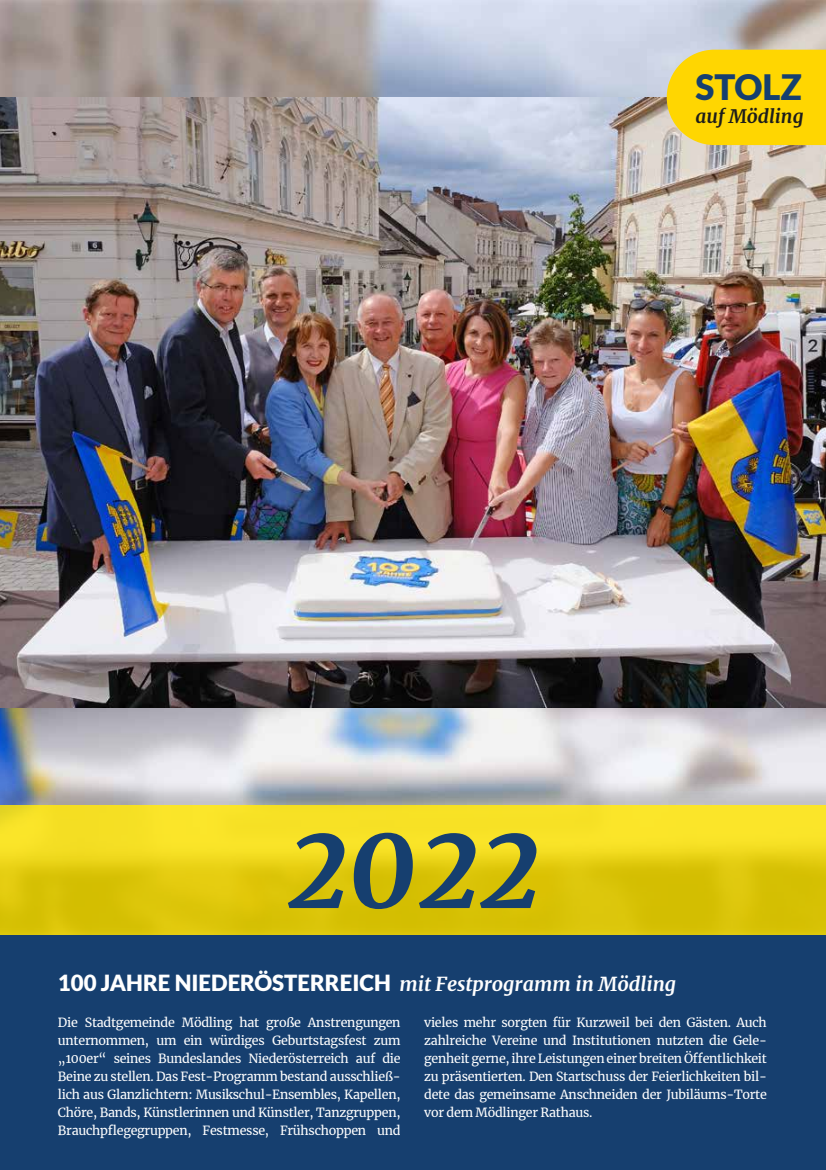
<style>
.page{position:relative;width:826px;height:1170px;background:#fff}
.page>*{position:absolute;margin:0;border:0;box-sizing:border-box;transform-origin:0 0}
.t1{font:italic 900 100px "Merriweather";color:#163f6f}
.t2{font:900 35px "Lato";color:#163f6f}
.t3{font:900 22.25px "Lato";color:#fff}
.t4{font:italic 700 18.75px "Merriweather";color:#1d1d1b}
.t5{font:12.5px/18px "Merriweather";letter-spacing:-.02em;color:#fff;text-align:justify}
.s1{font-family:"Merriweather";font-weight:700;font-style:italic;font-size:19.5px}
</style>
<div class="page">
<img style="left:0;top:0;width:826px;height:780px">
<div style="left:0;top:780px;width:826px;height:156px;background:#1d1d1b;opacity:.26"></div>
<svg style="left:0;top:805px;width:826px;height:130px"></svg>
<div style="left:0;top:935px;width:826px;height:234px;background:#163f6f"></div>
<img style="left:0;top:97px;width:826px;height:611px">
<svg style="left:666px;top:50px;width:160px;height:95px"></svg>
<p class="t2" style="left:695px;top:66px;width:108px">STOLZ</p>
<p class="t4" style="left:695px;top:104px;width:110px">auf Mödling</p>
<p class="t1" style="left:286px;top:801px;width:254px">2022</p>
<p class="t3" style="left:58px;top:969px;width:620px">100 JAHRE NIEDERÖSTERREICH <span class="s1">mit Festprogramm in Mödling</span></p>
<p class="t5" style="left:58px;top:1012px;width:344px">Die Stadtgemeinde Mödling hat große Anstrengungen unternommen, um ein würdiges Geburtstagsfest zum „100er“ seines Bundeslandes Niederösterreich auf die Beine zu stellen. Das Fest-Programm bestand ausschließ&shy;lich aus Glanzlichtern: Musikschul-Ensembles, Kapellen, Chöre, Bands, Künstlerinnen und Künstler, Tanzgruppen, Brauchpflegegruppen, Festmesse, Frühschoppen und</p>
<p class="t5" style="left:424px;top:1012px;width:344px">vieles mehr sorgten für Kurzweil bei den Gästen. Auch zahlreiche Vereine und Institutionen nutzten die Gele&shy;genheit gerne, ihre Leistungen einer breiten Öffentlichkeit zu präsentierten. Den Startschuss der Feierlichkeiten bil&shy;dete das gemeinsame Anschneiden der Jubiläums-Torte vor dem Mödlinger Rathaus.</p>
</div>
